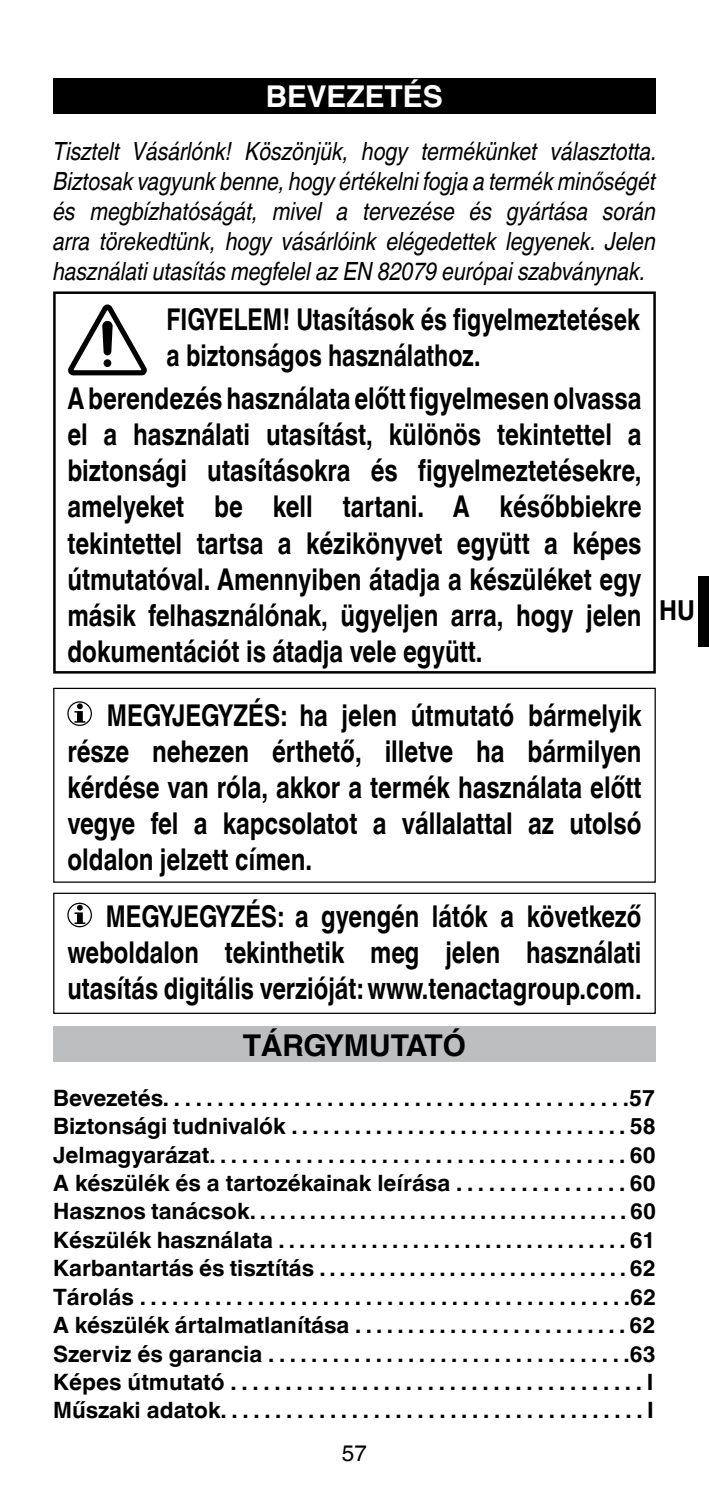
<style>
.page{position:relative;width:709px;height:1489px;background:#fff}
.page>*{position:absolute;margin:0;border:0;box-sizing:border-box;transform-origin:0 0}
.t1{font:700 30px/36px "Helvetica World";color:#000;text-align:justify;scale:.8 1}
.t2{font:700 30px/36px "Helvetica World";color:#000;text-align:justify;scale:.79 1}
.t3{font:700 30px/36px "Helvetica World";color:#000;scale:.77 1}
.t4{font:700 30px "Helvetica World";color:#000}
.t5{font:700 30px "Helvetica World";color:#fff}
.t6{font:700 27.5px "Helvetica World";color:#000;scale:.9 1}
.t7{font:italic 25px/30px "Helvetica World";color:#000;text-align:justify;scale:.85 1}
.t8{font:700 22.5px/28.5px "Helvetica World";color:#000;text-align:justify}
.t9{font:22.5px "Helvetica World";color:#000}
</style>
<div class="page">
<div style="left:698px;top:575px;width:11px;height:71px;background:#000"></div>
<div style="left:53px;top:78px;width:603px;height:35px;background:#000"></div>
<svg style="left:74px;top:703px;width:11px;height:19px"></svg>
<div style="left:67px;top:701px;width:25px;height:25px;border:1px solid #000;border-radius:50%"></div>
<svg style="left:74px;top:904px;width:11px;height:20px"></svg>
<div style="left:67px;top:902px;width:25px;height:25px;border:1px solid #000;border-radius:50%"></div>
<div style="left:53px;top:1026px;width:603px;height:36px;background:#bcbec0"></div>
<div style="left:53px;top:291px;width:603px;height:382px;border:2px solid #000"></div>
<div style="left:53px;top:687px;width:603px;height:195px;border:1px solid #000"></div>
<div style="left:53px;top:892px;width:603px;height:121px;border:1px solid #000"></div>
<svg style="left:68px;top:304px;width:79px;height:71px"></svg>
<h1 class="t5" style="left:266px;top:79px;width:179px">BEVEZETÉS</h1>
<p class="t7" style="left:53px;top:136px;width:712px">Tisztelt Vásárlónk! Köszönjük, hogy termékünket választotta.<br>Biztosak vagyunk benne, hogy értékelni fogja a termék minőségét és megbízhatóságát, mivel a tervezése és gyártása során arra törekedtünk, hogy vásárlóink elégedettek legyenek. Jelen használati utasítás megfelel az EN 82079 európai szabványnak.</p>
<h1 class="t3" style="left:167px;top:302px;width:616px">FIGYELEM! Utasítások és figyelmeztetések a biztonságos használathoz.</h1>
<p class="t1" style="left:67px;top:381px;width:719px">A berendezés használata előtt figyelmesen olvassa el a használati utasítást, különös tekintettel a biztonsági utasításokra és figyelmeztetésekre, amelyeket be kell tartani. A későbbiekre tekintettel tartsa a kézikönyvet együtt a képes útmutatóval. Amennyiben átadja a készüléket egy másik felhasználónak, ügyeljen arra, hogy jelen dokumentációt is átadja vele együtt.</p>
<h1 class="t1" style="left:67px;top:697px;width:719px;text-indent:39px">MEGYJEGYZÉS: ha jelen útmutató bármelyik része nehezen érthető, illetve ha bármilyen kérdése van róla, akkor a termék használata előtt vegye fel a kapcsolatot a vállalattal az utolsó oldalon jelzett címen.</h1>
<h1 class="t2" style="left:67px;top:898px;width:728px;text-indent:39px">MEGYJEGYZÉS: a gyengén látók a következő weboldalon tekinthetik meg jelen használati utasítás digitális verzióját: www.tenactagroup.com.</h1>
<h1 class="t4" style="left:243px;top:1027px;width:225px">TÁRGYMUTATÓ</h1>
<p class="t8" style="left:53px;top:1083px;width:604px">Bevezetés. . . . . . . . . . . . . . . . . . . . . . . . . . . . . . . . . . . . . . . . . . .57<br>Biztonsági tudnivalók . . . . . . . . . . . . . . . . . . . . . . . . . . . . . . . . 58<br>Jelmagyarázat. . . . . . . . . . . . . . . . . . . . . . . . . . . . . . . . . . . . . . . 60<br>A készülék és a tartozékainak leírása . . . . . . . . . . . . . . . . 60<br>Hasznos tanácsok. . . . . . . . . . . . . . . . . . . . . . . . . . . . . . . . . . . . . . 60<br>Készülék használata . . . . . . . . . . . . . . . . . . . . . . . . . . . . . . . . . . 61<br>Karbantartás és tisztítás . . . . . . . . . . . . . . . . . . . . . . . . . . . . . . . 62<br>Tárolás . . . . . . . . . . . . . . . . . . . . . . . . . . . . . . . . . . . . . . . . . . . . . .62<br>A készülék ártalmatlanítása . . . . . . . . . . . . . . . . . . . . . . . . . . 62<br>Szerviz és garancia . . . . . . . . . . . . . . . . . . . . . . . . . . . . . . . . . .63<br>Képes útmutató . . . . . . . . . . . . . . . . . . . . . . . . . . . . . . . . . . . . . . I Műszaki adatok. . . . . . . . . . . . . . . . . . . . . . . . . . . . . . . . . . . . . . . I</p>
<p class="t6" style="left:659px;top:594px;width:41px">HU</p>
<p class="t9" style="left:342px;top:1439px;width:27px">57</p>
</div>
